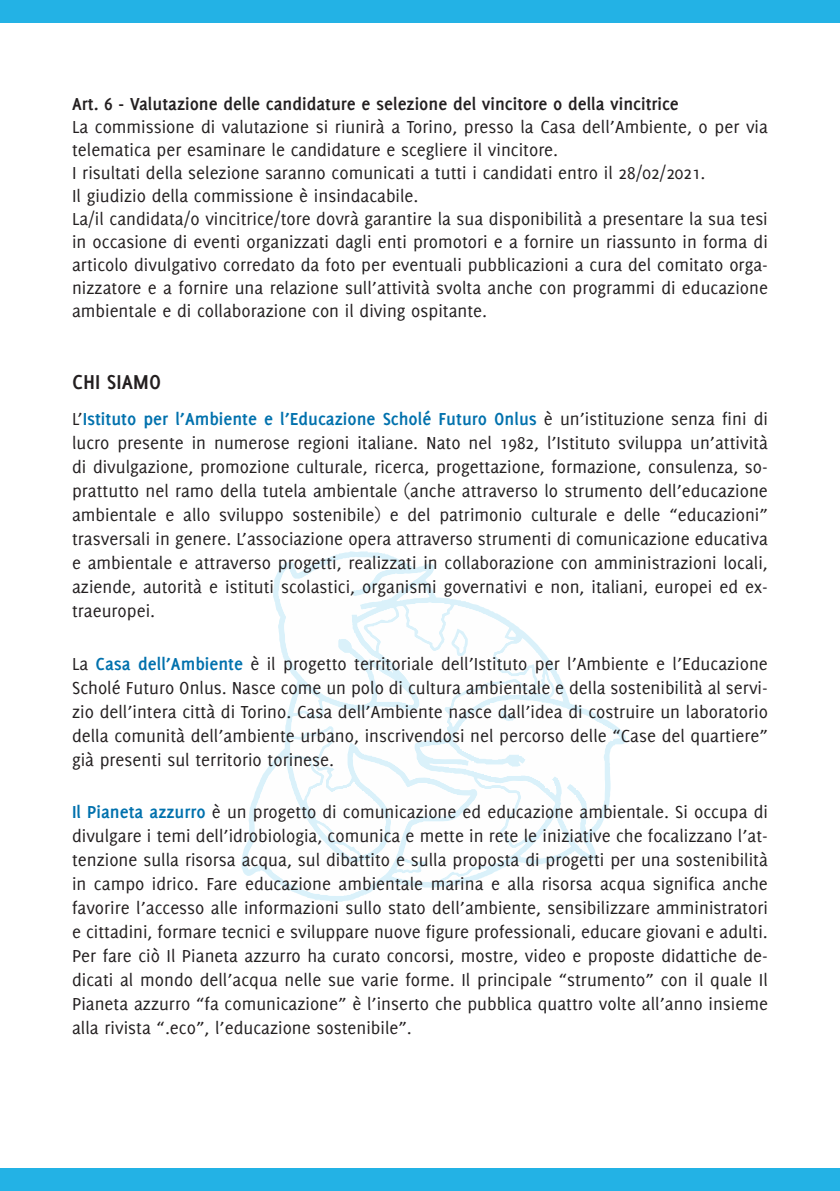
<style>
.page{position:relative;width:840px;height:1191px;background:#fff}
.page>*{position:absolute;margin:0;border:0;box-sizing:border-box;transform-origin:0 0}
.t1{font:700 22px "Delicious";color:#231f20}
.t2{font:19px/24px "Delicious";color:#231f20}
.t3{font:700 19px "Delicious";color:#231f20}
.s1{font-weight:700;color:#0071ad}
</style>
<div class="page">
<svg style="left:241px;top:551px;width:384px;height:351px"></svg>
<svg style="left:247px;top:557px;width:372px;height:339px"></svg>
<div style="left:0;top:0;width:839px;height:23px;background:#23b2e5"></div>
<div style="left:0;top:1168px;width:839px;height:23px;background:#23b2e5"></div>
<p class="t3" style="left:72px;top:92px;width:608px">Art -6. Valutazione delle candidature e selezione del vincitore o della vincitrice</p>
<p class="t2" style="left:72px;top:115px;width:697px;line-height:23px">La commissione di valutazione si riunirà a Torino, presso la Casa dell’Ambiente o, per via telematica per esaminare le candidature e scegliere il vincitore.<br>I risultati della selezione saranno comunicati a tutti i candidati entro il 28/02/2021.<br>Il giudizio della commissione è insindacabile.<br>La i l/ candidata o/ vincitrice/tore dovrà garantire la sua disponibilità a presentare la sua tesi in occasione di eventi organizzati dagli enti promotori ae fornire un riassunto in forma di</p>
<p class="t2" style="left:72px;top:275px;width:697px">nizzatore ae fornire una relazione sull’attività svolta anche con programmi di educazione</p>
<p class="t2" style="left:72px;top:252px;width:697px">articolo divulgativo corredato da foto per eventuali pubblicazioni a cura del comitato orga-</p>
<p class="t2" style="left:72px;top:298px;width:416px">ambientale e di collaborazione con il diving ospitante.</p>
<p class="t1" style="left:72px;top:369px;width:91px">CHI SIAMO</p>
<p class="t2" style="left:72px;top:406px;width:697px">’L <span class="s1">Istituto per ’l Ambiente ’le Educazione Scholé Futuro Onlus</span> è un’istituzione senza fini di lucro presente in numerose regioni italiane. Nato nel 1982, ’l Istituto sviluppa un’attività</p>
<p class="t2" style="left:72px;top:478px;width:697px">prattutto nel ramo della tutela ambientale (anche attraverso lo strumento dell’educazione</p>
<p class="t2" style="left:72px;top:454px;width:697px">di divulgazione, promozione culturale, ricerca, progettazione, formazione, consulenza, so-</p>
<p class="t2" style="left:669px;top:502px;width:100px">“educazioni“</p>
<p class="t2" style="left:292px;top:502px;width:90px">sostenibile)</p>
<p class="t2" style="left:72px;top:502px;width:697px">ambientale<br>trasversali in genere ’L. associazione opera attraverso strumenti di comunicazione educativa e ambientale e attraverso progetti, realizzati in collaborazione con amministrazioni locali,</p>
<p class="t2" style="left:72px;top:598px;width:84px">traeuropei.</p>
<p class="t2" style="left:183px;top:502px;width:29px">allo</p>
<p class="t2" style="left:219px;top:502px;width:66px">sviluppo</p>
<p class="t2" style="left:407px;top:502px;width:25px">del</p>
<p class="t2" style="left:530px;top:502px;width:68px">culturale</p>
<p class="t2" style="left:623px;top:502px;width:38px">delle</p>
<p class="t2" style="left:439px;top:502px;width:84px">patrimonio</p>
<p class="t2" style="left:165px;top:502px;width:10px">e</p>
<p class="t2" style="left:389px;top:502px;width:10px">e</p>
<p class="t2" style="left:605px;top:502px;width:10px">e</p>
<p class="t2" style="left:72px;top:574px;width:697px">aziende, autorità e istituti scolastici, organismi governativi e non, italiani, europei ed ex-</p>
<p class="t2" style="left:72px;top:651px;width:697px">La <span class="s1">Casa dell’Ambiente</span> è il progetto territoriale dell’Istituto per ’l Ambiente ’le Educazione</p>
<p class="t2" style="left:72px;top:699px;width:697px">zio dell’intera città di Torino. Casa dell’Ambiente nasce dall’idea di costruire un laboratorio</p>
<p class="t2" style="left:72px;top:675px;width:697px">Scholé Futuro Onlus. Nasce come un polo di cultura ambientale e della sostenibilità al servi-</p>
<p class="t2" style="left:72px;top:723px;width:697px">della comunità dell’ambiente urbano, inscrivendosi nel percorso delle “Case del quartiere“ già presenti sul territorio torinese.</p>
<p class="t2" style="left:72px;top:800px;width:697px"><span class="s1">Il Pianeta azzurro</span> è un progetto di comunicazione ed educazione ambientale. Si occupa di</p>
<p class="t2" style="left:72px;top:848px;width:697px">tenzione sulla risorsa acqua, sul dibattito e sulla proposta di progetti per una sostenibilità</p>
<p class="t2" style="left:72px;top:824px;width:697px">divulgare i temi dell’idrobiologia, comunica e mette in rete le iniziative che focalizzano ’l at-</p>
<p class="t2" style="left:72px;top:872px;width:697px;text-align:justify">in campo idrico. Fare educazione ambientale marina e alla risorsa acqua significa anche favorire ’l accesso alle informazioni sullo stato dell’ambiente, sensibilizzare amministratori e cittadini, formare tecnici e sviluppare nuove figure professionali, educare giovani e adulti.</p>
<p class="t2" style="left:72px;top:968px;width:697px">dicati al mondo dell’acqua nelle sue varie forme Il. principale “strumento” con il quale Il</p>
<p class="t2" style="left:72px;top:944px;width:697px">Per fare ciò Il Pianeta azzurro ha curato concorsi, mostre, video e proposte didattiche de-</p>
<p class="t2" style="left:72px;top:992px;width:697px">Pianeta azzurro “fa comunicazione” ’lè inserto che pubblica quattro volte all’anno insieme alla rivista “.eco ’l,” educazione sostenibile .“</p>
</div>
